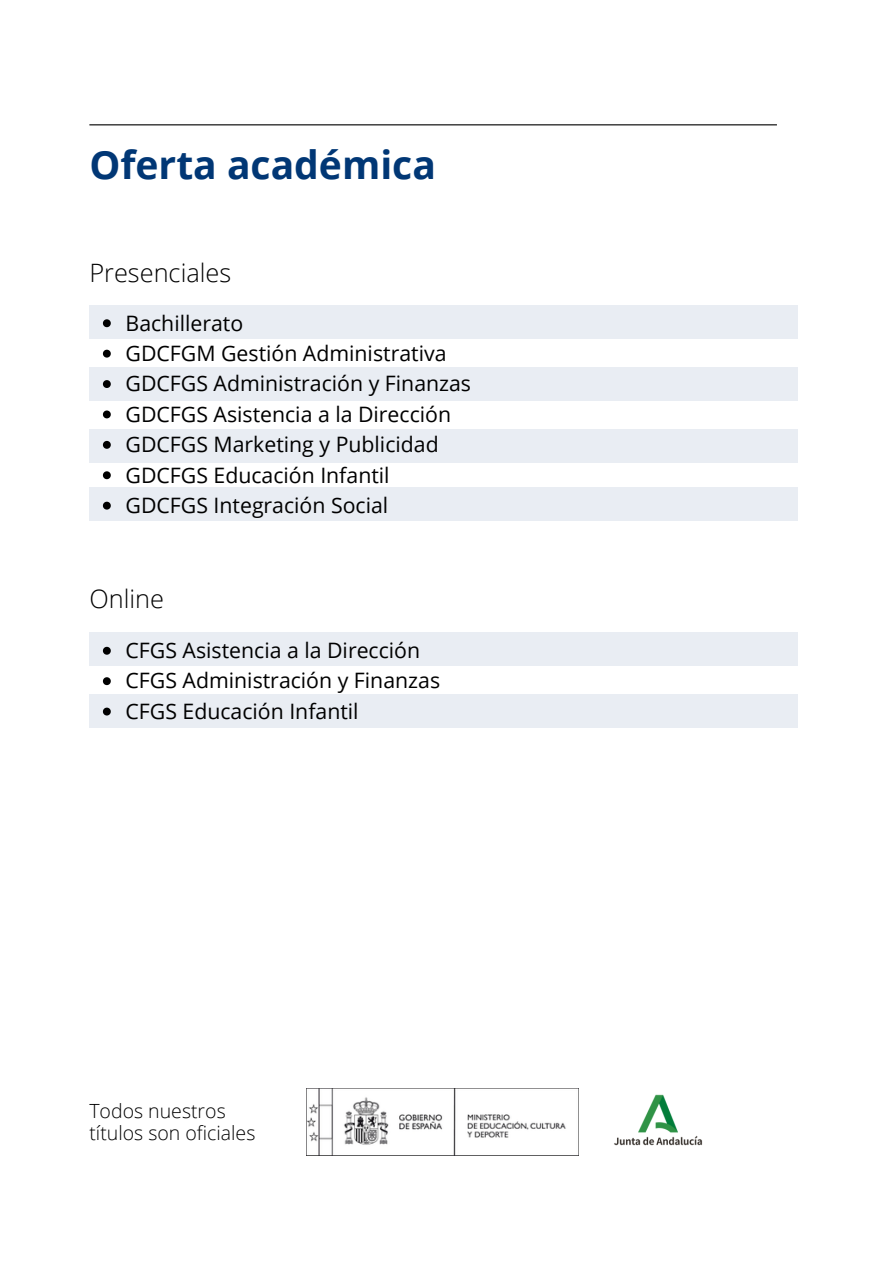
<style>
.page{position:relative;width:894px;height:1264px;background:#fff}
.page>*{position:absolute;margin:0;border:0;box-sizing:border-box;transform-origin:0 0}
.t1{font:700 39px "Open Sans";color:#013775}
.t2{font:300 25.35px "Open Sans";color:#000}
.t3{font:21.3px "Open Sans";color:#000}
.t4{font:300 19.5px/22.5px "Open Sans";color:#000}
</style>
<div class="page">
<hr style="left:89px;top:124px;width:687px;height:1px;background:#000">
<img style="left:614px;top:1094px;width:89px;height:52px">
<img style="left:306px;top:1088px;width:272px;height:67px">
<div style="left:89px;top:305px;width:708px;height:33px;background:#e9edf3"></div>
<div style="left:89px;top:367px;width:708px;height:33px;background:#e9edf3"></div>
<div style="left:89px;top:429px;width:708px;height:33px;background:#e9edf3"></div>
<div style="left:89px;top:487px;width:708px;height:34px;background:#e9edf3"></div>
<div style="left:89px;top:632px;width:708px;height:34px;background:#e9edf3"></div>
<div style="left:89px;top:694px;width:708px;height:34px;background:#e9edf3"></div>
<svg style="left:103px;top:319px;width:8px;height:8px"></svg>
<svg style="left:103px;top:350px;width:8px;height:7px"></svg>
<svg style="left:103px;top:380px;width:8px;height:8px"></svg>
<svg style="left:103px;top:410px;width:8px;height:8px"></svg>
<svg style="left:103px;top:441px;width:8px;height:8px"></svg>
<svg style="left:103px;top:471px;width:8px;height:8px"></svg>
<svg style="left:103px;top:501px;width:8px;height:8px"></svg>
<svg style="left:103px;top:647px;width:8px;height:7px"></svg>
<svg style="left:103px;top:677px;width:8px;height:8px"></svg>
<svg style="left:103px;top:707px;width:8px;height:8px"></svg>
<p class="t1" style="left:89px;top:137px;width:348px">Oferta académica</p>
<p class="t2" style="left:89px;top:255px;width:143px">Presenciales</p>
<h2 class="t3" style="left:125px;top:308px;width:119px">Bachillerato</h2>
<p class="t3" style="left:125px;top:338px;width:322px">GDCFGM Gestión Administrativa</p>
<p class="t3" style="left:125px;top:368px;width:347px">GDCFGS Administración y Finanzas</p>
<p class="t3" style="left:125px;top:399px;width:327px">GDCFGS Asistencia a la Dirección</p>
<p class="t3" style="left:125px;top:429px;width:314px">GDCFGS Marketing y Publicidad</p>
<p class="t3" style="left:125px;top:460px;width:265px">GDCFGS Educación Infantil</p>
<p class="t3" style="left:125px;top:490px;width:264px">GDCFGS Integración Social</p>
<p class="t2" style="left:89px;top:581px;width:76px">Online</p>
<h2 class="t3" style="left:125px;top:635px;width:296px">CFGS Asistencia a la Dirección</h2>
<p class="t3" style="left:125px;top:665px;width:316px">CFGS Administración y Finanzas</p>
<p class="t3" style="left:125px;top:696px;width:234px">CFGS Educación Infantil</p>
<h1 class="t4" style="left:89px;top:1098px;width:167px">Todos nuestros títulos son oficiales</h1>
</div>
